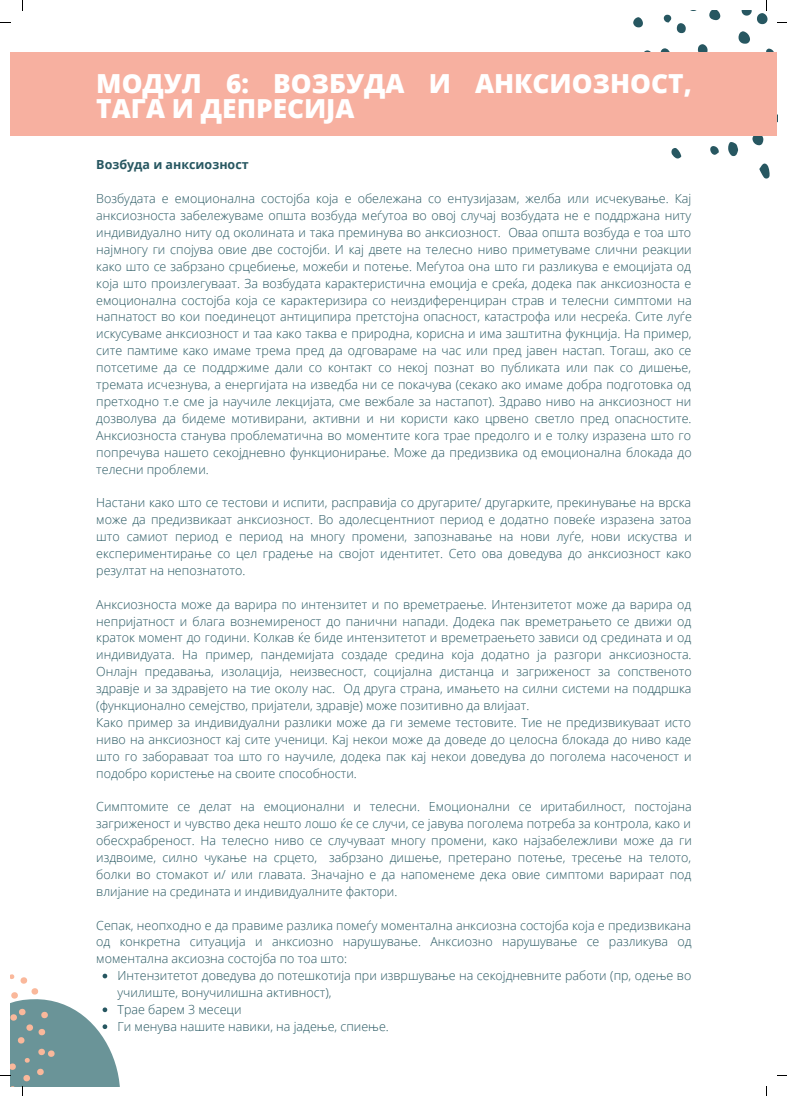
<style>
.page{position:relative;width:787px;height:1096px;background:#fff}
.page>*{position:absolute;margin:0;border:0;box-sizing:border-box;transform-origin:0 0}
.t1{font:800 26.25px/25.4px "Open Sans";color:#fff}
.t2{font:300 12.5px/16.9px "Open Sans";color:#275761;text-align:justify}
.t3{font:700 12.5px "Open Sans";color:#275761}
</style>
<div class="page">
<svg style="left:728px;top:142px;width:10px;height:14px"></svg>
<svg style="left:738px;top:31px;width:12px;height:13px"></svg>
<svg style="left:759px;top:163px;width:11px;height:15px"></svg>
<svg style="left:660px;top:48px;width:11px;height:5px"></svg>
<svg style="left:752px;top:136px;width:11px;height:9px"></svg>
<svg style="left:709px;top:10px;width:11px;height:10px"></svg>
<svg style="left:643px;top:50px;width:10px;height:3px"></svg>
<svg style="left:698px;top:44px;width:10px;height:9px"></svg>
<svg style="left:671px;top:148px;width:10px;height:11px"></svg>
<svg style="left:633px;top:17px;width:10px;height:10px"></svg>
<svg style="left:677px;top:23px;width:9px;height:10px"></svg>
<svg style="left:766px;top:49px;width:8px;height:4px"></svg>
<svg style="left:710px;top:146px;width:9px;height:9px"></svg>
<svg style="left:664px;top:15px;width:7px;height:7px"></svg>
<div style="left:10px;top:53px;width:767px;height:83px;background:#f7b0a0"></div>
<svg style="left:742px;top:0;width:25px;height:24px"></svg>
<svg style="left:0;top:973px;width:120px;height:122px"></svg>
<h1 class="t1" style="left:96px;top:70px;width:597px">МОДУЛ 6: ВОЗБУДА И АНКСИОЗНОСТ,<br>ТАГА И ДЕПРЕСИЈА</h1>
<p class="t3" style="left:96px;top:156px;width:154px">Возбуда и анксиозност</p>
<p class="t2" style="left:96px;top:190px;width:597px">Возбудата е емоционална состојба која е обележана со ентузијазам, желба или исчекување. Кај анксиозноста забележуваме општа возбуда меѓутоа во овој случај возбудата не е поддржана ниту индивидуално ниту од околината и така преминува во анксиозност. Оваа општа возбуда е тоа што најмногу ги спојува овие две состојби. И кај двете на телесно ниво приметуваме слични реакции како што се забрзано срцебиење, можеби и потење. Меѓутоа она што ги разликува е емоцијата од која што произлегуваат. За возбудата карактеристична емоција е среќа, додека пак анксиозноста е емоционална состојба која се карактеризира со неиздиференциран страв и телесни симптоми на напнатост во кои поединецот антиципира претстојна опасност, катастрофа или несреќа. Сите луѓе искусуваме анксиозност и таа како таква е природна, корисна и има заштитна фукнција. На пример, сите памтиме како имаме трема пред да одговараме на час или пред јавен настап. Тогаш, ако се потсетиме да се поддржиме дали со контакт со некој познат во публиката или пак со дишење, тремата исчезнува, а енергијата на изведба ни се покачува (секако ако имаме добра подготовка од претходно т.е сме ја научиле лекцијата, сме вежбале за настапот). Здраво ниво на анксиозност ни дозволува да бидеме мотивирани, активни и ни користи како црвено светло пред опасностите.<br>Анксиозноста станува проблематична во моментите кога трае предолго и е толку изразена што го попречува нашето секојдневно функционирање. Може да предизвика од емоционална блокада до телесни проблеми.</p>
<p class="t2" style="left:96px;top:494px;width:597px">Настани како што се тестови и испити, расправија со другарите/ другарките, прекинување на врска може да предизвикаат анксиозност. Во адолесцентниот период е додатно повеќе изразена затоа што самиот период е период на многу промени, запознавање на нови луѓе, нови искуства и експериментирање со цел градење на својот идентитет. Сето ова доведува до анксиозност како резултат на непознатото.</p>
<p class="t2" style="left:96px;top:595px;width:597px;text-align:left">Анксиозноста може да варира по интензитет и по времетраење. Интензитетот може да варира од непријатност и блага вознемиреност до панични напади. Додека пак времетрањето се движи од краток момент до години. Колкав ќе биде интензитетот и времетраењето зависи од средината и од индивидуата. На пример, пандемијата создаде средина која додатно ја разгори анксиозноста.<br>Онлајн предавања, изолација, неизвесност, социјална дистанца и загриженост за сопственото здравје и за здравјето на тие околу нас. Од друга страна, имањето на силни системи на поддршка (функционално семејство, пријатели, здравје) може позитивно да влијаат.<br>Како пример за индивидуални разлики може да ги земеме тестовите. Тие не предизвикуваат исто ниво на анксиозност кај сите ученици. Кај некои може да доведе до целосна блокада до ниво каде што го забораваат тоа што го научиле, додека пак кај некои доведува до поголема насоченост и подобро користење на своите способности.</p>
<p class="t2" style="left:96px;top:798px;width:597px">Симптомите се делат на емоционални и телесни. Емоционални се иритабилност, постојана загриженост и чувство дека нешто лошо ќе се случи, се јавува поголема потреба за контрола, како и обесхрабреност. На телесно ниво се случуваат многу промени, како најзабележливи може да ги издвоиме, силно чукање на срцето, забрзано дишење, претерано потење, тресење на телото, болки во стомакот и/ или главата. Значајно е да напоменеме дека овие симптоми варираат под влијание на средината и индивидуалните фактори.</p>
<p class="t2" style="left:96px;top:916px;width:597px">Сепак, неопходно е да правиме разлика помеѓу моментална анксиозна состојба која е предизвикана од конкретна ситуација и анксиозно нарушување. Анксиозно нарушување се разликува од моментална аксиозна состојба по тоа што:</p>
<p class="t2" style="left:118px;top:966px;width:575px;text-align:left">Интензитетот доведува до потешкотија при извршување на секојдневните работи (пр, одење во училиште, вонучилишна активност),<br>Трае барем 3 месеци<br>Ги менува нашите навики, на јадење, спиење.</p>
</div>
